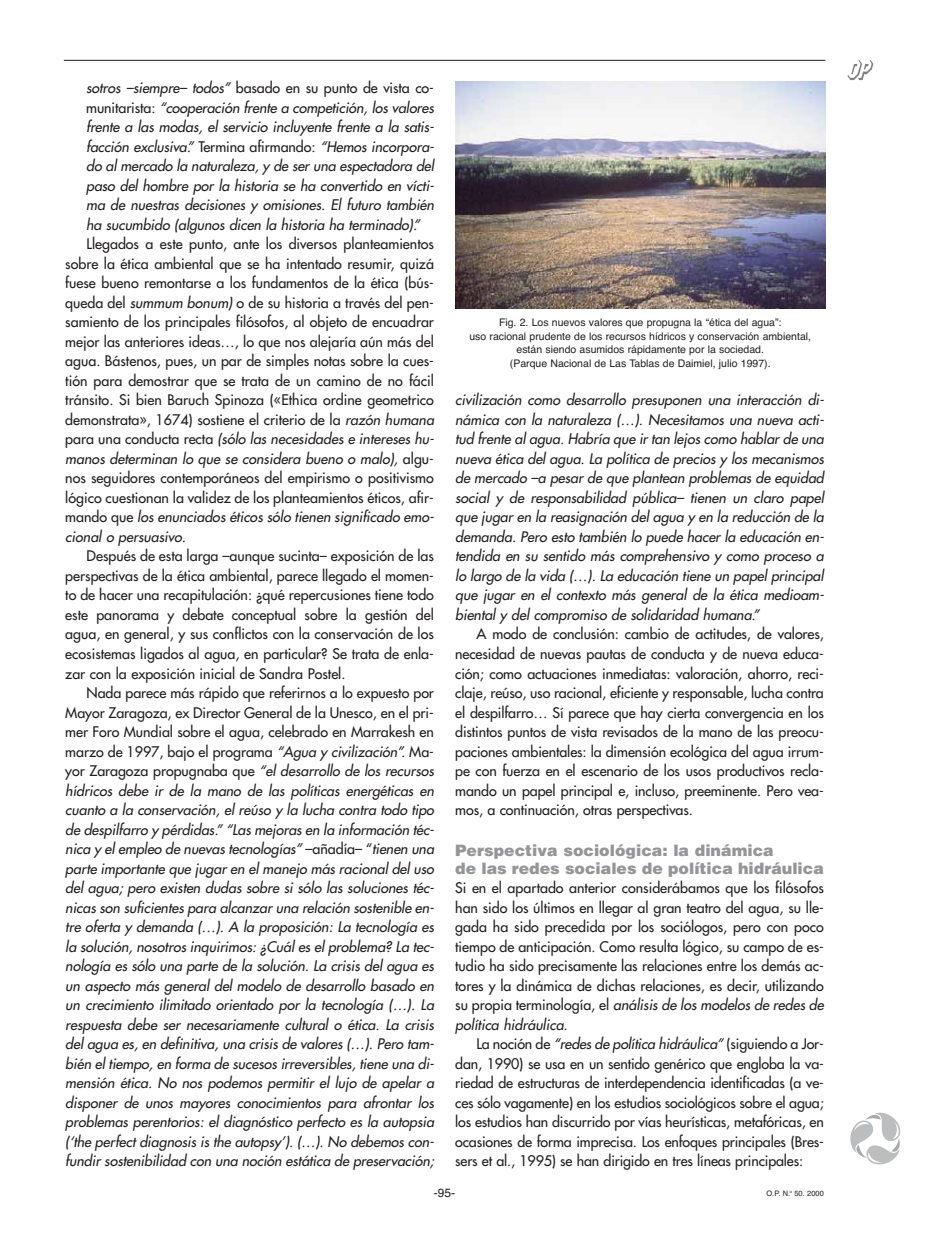
<style>
.page{position:relative;width:936px;height:1234px;background:#fff}
.page>*{position:absolute;margin:0;border:0;box-sizing:border-box;transform-origin:0 0}
.t1{font:900 15.75px/18px "Helvetica";color:#939598}
.t2{font:14.25px/19.5px "Futura";color:#231f20;text-align:justify}
.t3{font:italic 14.25px/19.5px "Futura";letter-spacing:-.005em;color:#231f20}
.t4{font:12px "Helvetica";color:#231f20}
.t5{font:10.5px/13.5px "Helvetica";color:#231f20;text-align:center}
.t6{font:7.5px "Helvetica";color:#231f20}
.s1{font-style:normal}
.s2{font-style:italic}
</style>
<div class="page">
<hr style="left:64px;top:60px;width:761px;height:1px;background:#231f20">
<svg style="left:847px;top:60px;width:26px;height:20px"></svg>
<svg style="left:850px;top:1112px;width:51px;height:53px"></svg>
<img style="left:455px;top:81px;width:370px;height:228px">
<p class="t3" style="left:86px;top:79px;width:352px">sotros –siempre– todos” <span class="s1">basado en su punto de vista co&shy;m u n i t a r i s t a :</span> “cooperación frente a competición, los valores frente a las modas, el servicio incluyente frente a la satis&shy;facción exclusiva.” <span class="s1">Te r m i n a a f i r m a n d o :</span> “Hemos incorpora&shy;do al mercado la naturaleza, y de ser una espectadora del paso del hombre por la historia se ha convertido en vícti&shy;ma de nuestras decisiones y omisiones. El futuro también ha sucumbido (algunos dicen la historia ha terminado).”</p>
<p class="t2" style="left:65px;top:235px;width:373px;text-align:left;text-indent:21px">Llegados a este punto, ante los diversos planteamientos sobre la ética ambiental que se ha intentado resumir, quizá fuese bueno remontarse a los fundamentos de la ética (bús&shy;queda del <span class="s2">summum bonum)</span> o de su historia a través del pen&shy;samiento de los principales filósofos, al objeto de encuadrar mejor las anteriores ideas…, lo que nos alejaría aún más del agua. Bástenos, pues, un par de simples notas sobre la cues&shy;tión para demostrar que se trata de un camino de no fácil tránsito. Si bien Baruch Spinoza («Ethica ordine geometrico demonstrata», 1674) sostiene el criterio de la <span class="s2">razón humana </span>p a ra u n a c o n d u c ta re c ta <span class="s2">(sólo las necesidades e intereses hu&shy;manos determinan lo que se considera bueno o malo),</span> a l g u - nos seguidores contemporáneos del empirismo o positivismo lógico cuestionan la validez de los planteamientos éticos, afir&shy;m a n d o q u e <span class="s2">los enunciados éticos sólo tienen significado emo&shy;cional o persuasivo.</span></p>
<p class="t2" style="left:65px;top:547px;width:370px;text-indent:21px">Después de esta larga –aunque sucinta– exposición de las perspectivas de la ética ambiental, parece llegado el momen&shy;to de hacer una recapitulación: ¿qué repercusiones tiene todo este panorama y debate conceptual sobre la gestión del agua, en general, y sus conflictos con la conservación de los ecosistemas ligados al agua, en particular? Se trata de enla&shy;zar con la exposición inicial de Sandra Postel.</p>
<p class="t3" style="left:65px;top:683px;width:373px;text-indent:21px"><span class="s1">Nada parece más rápido que referirnos a lo expuesto por Mayor Zaragoza, ex Director General de la Unesco, en el pri&shy;mer Foro Mundial sobre el agua, celebrado en Marrakesh en marzo de 1997, bajo el programa</span> “Agua y civilización”. <span class="s1">Ma&shy;yo r Za ra g oza p ro p u g n a b a q u e</span> “el desarrollo de los recursos hídricos debe ir de la mano de las políticas energéticas en cuanto a la conservación, el reúso y la lucha contra todo tipo de despilfarro y pérdidas.” “Las mejoras en la información téc&shy;nica y el empleo de nuevas tecnologías” <span class="s1">–a ñ a d í a – “</span> tienen una parte importante que jugar en el manejo más racional del uso del agua; pero existen dudas sobre si sólo las soluciones téc&shy;nicas son suficientes para alcanzar una relación sostenible en&shy;tre oferta y demanda (…). A la proposición: La tecnología es la solución, nosotros inquirimos: ¿Cuál es el problema? La tec&shy;nología es sólo una parte de la solución. La crisis del agua es un aspecto más general del modelo de desarrollo basado en un crecimiento ilimitado orientado por la tecnología (…). La respuesta debe ser necesariamente cultural o ética. La crisis del agua es, en definitiva, una crisis de valores (…). Pero tam&shy;bién el tiempo, en forma de sucesos irreversibles, tiene una di&shy;mensión ética. No nos podemos permitir el lujo de apelar a disponer de unos mayores conocimientos para afrontar los problemas perentorios: el diagnóstico perfecto es la autopsia (‘the perfect diagnosis is the autopsy ’). (…). No debemos con&shy;fundir sostenibilidad con una noción estática de preservación;</p>
<p class="t5" style="left:469px;top:317px;width:343px">Fig. 2. Los nuevos valores que propugna la “ética del agua”:<br>uso racional prudente de los recursos hídricos y conservación ambiental, están siendo asumidos rápidamente por la sociedad.<br>(Parque Nacional de Las Tablas de Daimiel, julio 1997).</p>
<p class="t3" style="left:455px;top:391px;width:373px;text-align:justify">civilización como desarrollo presuponen una interacción di&shy;námica con la naturaleza (…). Necesitamos una nueva acti&shy;tud frente al agua. Habría que ir tan lejos como hablar de una nueva ética del agua. La política de precios y los mecanismos de mercado –a pesar de que plantean problemas de equidad social y de responsabilidad pública– tienen un claro papel que jugar en la reasignación del agua y en la reducción de la demanda. Pero esto también lo puede hacer la educación en&shy;tendida en su sentido más comprehensivo y como proceso a lo largo de la vida (…). La educación tiene un papel principal que jugar en el contexto más general de la ética medioam&shy;biental y del compromiso de solidaridad humana.”</p>
<p class="t2" style="left:455px;top:625px;width:370px;text-indent:21px">A modo de conclusión: cambio de actitudes, de valores, necesidad de nuevas pautas de conducta y de nueva educa&shy;ción; como actuaciones inmediatas: valoración, ahorro, reci&shy;claje, reúso, uso racional, eficiente y responsable, lucha contra el despilfarro… Sí parece que hay cierta convergencia en los distintos puntos de vista revisados de la mano de las preocu&shy;paciones ambientales: la dimensión ecológica del agua irrum&shy;pe con fuerza en el escenario de los usos productivos recla&shy;mando un papel principal e, incluso, preeminente. Pero vea&shy;mos, a continuación, otras perspectivas.</p>
<p class="t1" style="left:455px;top:842px;width:370px">Perspectiva sociológica: la dinámica<br>de las redes sociales de política hidráulica</p>
<p class="t2" style="left:455px;top:878px;width:372px;text-align:left">Si en el apartado anterior considerábamos que los filósofos han sido los últimos en llegar al gran teatro del agua, su lle&shy;gada ha sido precedida por los sociólogos, pero con poco tiempo de anticipación. Como resulta lógico, su campo de es&shy;tudio ha sido precisamente las relaciones entre los demás ac&shy;tores y la dinámica de dichas relaciones, es decir, utilizando s u p ro p i a te r m i n o l o g í a , e l <span class="s2">análisis de los modelos de redes de política hidráulica.</span></p>
<p class="t2" style="left:455px;top:1034px;width:370px;text-indent:21px">La n o c i ó n d e <span class="s2">“redes de política hidráulica”</span> ( s i g u i e n d o a J o r - dan, 1990) se usa en un sentido genérico que engloba la va&shy;riedad de estructuras de interdependencia identificadas (a ve&shy;ces sólo vagamente) en los estudios sociológicos sobre el agua; los estudios han discurrido por vías heurísticas, metafóricas, en ocasiones de forma imprecisa. Los enfoques principales (Bres&shy;sers et al., 1995) se han dirigido en tres líneas principales:</p>
<p class="t4" style="left:433px;top:1188px;width:23px">-95-</p>
<p class="t6" style="left:766px;top:1190px;width:59px">O.P. N.<sup>o</sup> 50. 2000</p>
</div>
